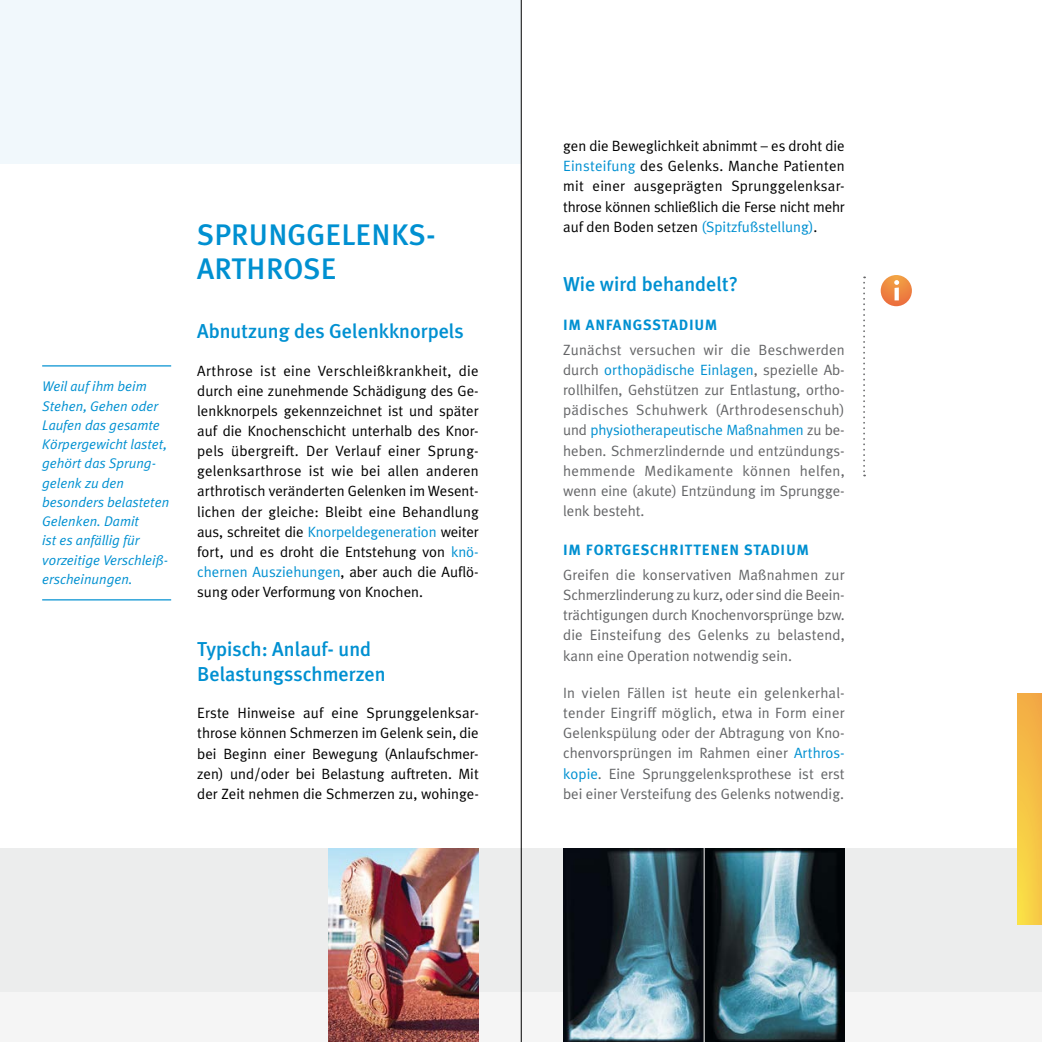
<style>
.page{position:relative;width:1042px;height:1042px;background:#fff}
.page>*{position:absolute;margin:0;border:0;box-sizing:border-box;transform-origin:0 0}
.t1{font:29.75px/34.1px "Meta Plus Medium Caps";color:#0090d1}
.t2{font:500 20.12px/24.5px "Meta Plus";color:#0090d1}
.t3{font:14.88px/20.1px "Meta Plus Normal";color:#000;text-align:justify}
.t4{font:14.88px/20.1px "Meta Plus Normal";color:#646567;text-align:justify}
.t5{font:700 14.88px "Meta Plus";letter-spacing:.05em;color:#0090d1}
.t6{font:italic 14px/19.2px "Meta Plus Normal";color:#0090d1}
.s1{color:#0090d1}
</style>
<div class="page">
<div style="left:0;top:848px;width:1042px;height:194px;background:#eceded"></div>
<div style="left:0;top:992px;width:1042px;height:50px;background:#f5f5f5"></div>
<div style="left:1017px;top:693px;width:25px;height:231px;background:linear-gradient(to bottom,#f3ac45,#f9da46)"></div>
<hr style="left:42px;top:365px;width:129px;height:1px;background:#0090d1">
<hr style="left:42px;top:599px;width:129px;height:1px;background:#0090d1">
<div style="left:0;top:0;width:521px;height:164px;background:#f1f8fc"></div>
<svg style="left:863px;top:276px;width:2px;height:200px"></svg>
<svg style="left:879px;top:274px;width:34px;height:33px"></svg>
<div style="left:878px;top:273px;width:36px;height:35px;border:2px solid #fff;border-radius:50%"></div>
<svg style="left:894px;top:280px;width:5px;height:5px"></svg>
<div style="left:894px;top:287px;width:5px;height:13px;background:#fff"></div>
<img style="left:329px;top:848px;width:150px;height:194px">
<img style="left:563px;top:848px;width:282px;height:194px">
<hr style="left:704px;top:842px;width:1px;height:200px;background:#fff">
<hr style="left:521px;top:0;width:1px;height:1042px;background:#000">
<p class="t6" style="left:42px;top:377px;width:129px">Weil auf ihm beim<br>Stehen, Gehen oder<br>Laufen das gesamte<br>Körpergewicht lastet, gehört das Sprung&shy;gelenk zu den besonders belasteten<br>Gelenken. Damit<br>ist es anfällig für vorzeitige Verschleiß&shy;erscheinungen.</p>
<h1 class="t1" style="left:197px;top:217px;width:240px">SPRUNGGELENKS-<br>ARTHROSE</h1>
<h2 class="t2" style="left:197px;top:319px;width:268px">Abnutzung des Gelenkknorpels</h2>
<p class="t3" style="left:197px;top:360px;width:283px">Arthrose ist eine Verschleißkrankheit, die durch eine zunehmende Schädigung des Ge&shy;lenkknorpels gekennzeichnet ist und später auf die Knochenschicht unterhalb des Knor&shy;pels übergreift. Der Verlauf einer Sprung&shy;gelenksarthrose ist wie bei allen anderen arthrotisch veränderten Gelenken im Wesent&shy;lichen der gleiche: Bleibt eine Behandlung aus, schreitet die <span class="s1">Knorpeldegeneration</span> weiter fort, und es droht die Entstehung von <span class="s1">knö&shy;chernen Ausziehungen</span>, aber auch die Auflö&shy;sung oder Verformung von Knochen.</p>
<h2 class="t2" style="left:197px;top:637px;width:190px">Typisch: Anlauf- und<br>Belastungsschmerzen</h2>
<p class="t3" style="left:197px;top:703px;width:283px">Erste Hinweise auf eine Sprunggelenksar&shy;throse können Schmerzen im Gelenk sein, die bei Beginn einer Bewegung (Anlaufschmer&shy;zen) und/oder bei Belastung auftreten. Mit der Zeit nehmen die Schmerzen zu, wohinge-</p>
<p class="t3" style="left:563px;top:136px;width:283px">gen die Beweglichkeit abnimmt – es droht die <span class="s1">Einsteifung</span> des Gelenks. Manche Patienten mit einer ausgeprägten Sprunggelenksar&shy;throse können schließlich die Ferse nicht mehr auf den Boden setzen <span class="s1">(Spitzfußstellung)</span>.</p>
<h2 class="t2" style="left:563px;top:271px;width:176px">Wie wird behandelt?</h2>
<p class="t5" style="left:563px;top:316px;width:156px">IM ANFANGSSTADIUM</p>
<p class="t4" style="left:563px;top:339px;width:283px">Zunächst versuchen wir die Beschwerden durch <span class="s1">orthopädische Einlagen</span>, spezielle Ab&shy;rollhilfen, Gehstützen zur Entlastung, ortho&shy;pädisches Schuhwerk (Arthrodesenschuh) und <span class="s1">physiotherapeutische Maßnahmen</span> zu be&shy;heben. Schmerzlindernde und entzündungs&shy;hemmende Medikamente können helfen, wenn eine (akute) Entzündung im Sprungge&shy;lenk besteht.</p>
<p class="t5" style="left:563px;top:541px;width:247px">IM FORTGESCHRITTENEN STADIUM</p>
<p class="t4" style="left:563px;top:565px;width:283px">Greifen die konservativen Maßnahmen zur Schmerzlinderung zu kurz, oder sind die Beein&shy;trächtigungen durch Knochenvorsprünge bzw. die Einsteifung des Gelenks zu belastend, kann eine Operation notwendig sein.</p>
<p class="t4" style="left:563px;top:683px;width:283px">In vielen Fällen ist heute ein gelenkerhal&shy;tender Eingriff möglich, etwa in Form einer Gelenkspülung oder der Abtragung von Kno&shy;chenvorsprüngen im Rahmen einer <span class="s1">Arthros&shy;kopie</span>. Eine Sprunggelenksprothese ist erst bei einer Versteifung des Gelenks notwendig.</p>
</div>
